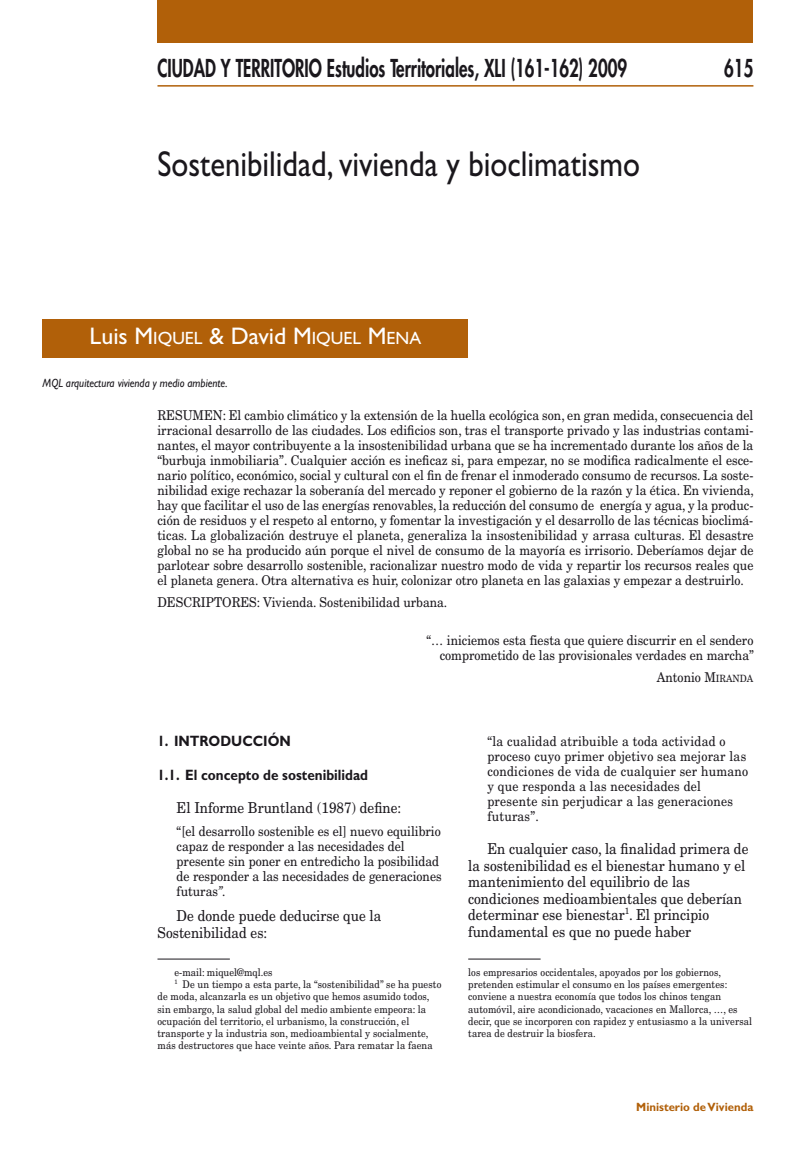
<style>
.page{position:relative;width:796px;height:1149px;background:#fff}
.page>*{position:absolute;margin:0;border:0;box-sizing:border-box;transform-origin:0 0}
.t1{font:36px "Gill Sans";color:#1a171c;scale:.85 1}
.t2{font:800 24px "Futura";color:#1a171c;scale:.7 1}
.t3{font:17.7px "Gill Sans";color:#fff}
.t4{font:15px/16.5px "New Century Schlbk";color:#1a171c;scale:.9 1}
.t5{font:700 15px "Gill Sans";color:#1a171c;scale:.9 1}
.t6{font:13.5px/15px "New Century Schlbk";color:#1a171c;scale:.9 1}
.t7{font:13.5px/15px "New Century Schlbk";letter-spacing:.02em;color:#1a171c;scale:.9 1}
.t8{font:italic 12px "Gill Sans";color:#1a171c;scale:.9 1}
.t9{font:700 12px "Gill Sans";color:#b16009;scale:.95 1}
.t10{font:10.5px/12px "New Century Schlbk";letter-spacing:.01em;color:#1a171c;scale:.9 1}
.s1{font-size:24px}
.s2{font-style:inherit}
.s3{font-size:10.05px}
.s4{font-style:italic}
</style>
<div class="page">
<div style="left:157px;top:0;width:596px;height:43px;background:#b16009"></div>
<hr style="left:157px;top:85px;width:596px;height:2px;background:#b16009">
<div style="left:43px;top:319px;width:425px;height:38px;background:#b16009"></div>
<hr style="left:157px;top:958px;width:73px;height:1px;background:#1a171c">
<hr style="left:468px;top:958px;width:72px;height:1px;background:#1a171c">
<h2 class="t2" style="left:157px;top:52px;width:672px">ciudad y territorio Estudios Territoriales, XLI (161-162) 2009</h2>
<h2 class="t2" style="left:723px;top:52px;width:43px">615</h2>
<h1 class="t1" style="left:157px;top:143px;width:569px">Sostenibilidad, vivienda y bioclimatismo</h1>
<h3 class="t3" style="left:89px;top:327px;width:333px"><span class="s1">Luis</span> <span class="s1">M</span>IQUEL <span class="s1">&amp; David</span> <span class="s1">M</span>IQUEL <span class="s1">M</span>ENA</h3>
<p class="t8" style="left:43px;top:376px;width:207px">MQL arquitectura vivienda y medio ambiente.</p>
<p class="t6" style="left:157px;top:407px;width:664px;text-align:justify">RESUMEN: El cambio climático y la extensión de la huella ecológica son, en gran medida, consecuencia del irracional desarrollo de las ciudades. Los edificios son, tras el transporte privado y las industrias contami&shy;nantes, el mayor contribuyente a la insostenibilidad urbana que se ha incrementado durante los años de la “burbuja inmobiliaria”. Cualquier acción es ineficaz si, para empezar, no se modifica radicalmente el esce&shy;nario político, económico, social y cultural con el fin de frenar el inmoderado consumo de recursos. La soste&shy;nibilidad exige rechazar la soberanía del mercado y reponer el gobierno de la razón y la ética. En vivienda, hay que facilitar el uso de las energías renovables, la reducción del consumo de energía y agua, y la produc&shy;ción de residuos y el respeto al entorno, y fomentar la investigación y el desarrollo de las técnicas bioclimá&shy;ticas. La globalización destruye el planeta, generaliza la insostenibilidad y arrasa culturas. El desastre global no se ha producido aún porque el nivel de consumo de la mayoría es irrisorio. Deberíamos dejar de parlotear sobre desarrollo sostenible, racionalizar nuestro modo de vida y repartir los recursos reales que el planeta genera. Otra alternativa es huir, colonizar otro planeta en las galaxias y empezar a destruirlo.</p>
<p class="t6" style="left:157px;top:594px;width:323px">DESCRIPTORES: Vivienda. Sostenibilidad urbana.</p>
<p class="t6" style="left:426px;top:632px;width:365px;text-align:right">“… iniciemos esta fiesta que quiere discurrir en el sendero comprometido de las provisionales verdades en marcha”</p>
<p class="t6" style="left:656px;top:669px;width:109px">Antonio <span class="s2">M</span><span class="s3">IRANDA</span></p>
<p class="t5" style="left:157px;top:732px;width:150px">1. INTRODUCCIÓN</p>
<p class="t5" style="left:157px;top:765px;width:235px">1.1. El concepto de sostenibilidad</p>
<p class="t4" style="left:176px;top:799px;width:251px">El Informe Bruntland (1987) define:</p>
<p class="t6" style="left:176px;top:823px;width:296px">“[el desarrollo sostenible es el] nuevo equilibrio capaz de responder a las necesidades del presente sin poner en entredicho la posibilidad de responder a las necesidades de generaciones futuras<span class="s4">”.</span></p>
<p class="t4" style="left:157px;top:907px;width:250px;text-indent:19px">De donde puede deducirse que la<br>Sostenibilidad es:</p>
<p class="t10" style="left:174px;top:966px;width:110px">e-mail: miquel@mql.es</p>
<p class="t10" style="left:174px;top:978px;width:298px"><sup>1</sup> De un tiempo a esta parte, la “sostenibilidad” se ha puesto</p>
<p class="t10" style="left:157px;top:990px;width:303px">de moda, alcanzarla es un objetivo que hemos asumido todos,</p>
<p class="t10" style="left:157px;top:1002px;width:300px">sin embargo, la salud global del medio ambiente empeora: la</p>
<p class="t10" style="left:157px;top:1014px;width:281px">ocupación del territorio, el urbanismo, la construcción, el</p>
<p class="t10" style="left:157px;top:1026px;width:302px">transporte y la industria son, medioambiental y socialmente,</p>
<p class="t10" style="left:157px;top:1038px;width:307px">más destructores que hace veinte años. Para rematar la faena</p>
<p class="t7" style="left:487px;top:733px;width:291px">“la cualidad atribuible a toda actividad o proceso cuyo primer objetivo sea mejorar las condiciones de vida de cualquier ser humano y que responda a las necesidades del presente sin perjudicar a las generaciones futuras”.</p>
<p class="t4" style="left:468px;top:840px;width:313px;text-indent:19px">En cualquier caso, la finalidad primera de la sostenibilidad es el bienestar humano y el mantenimiento del equilibrio de las condiciones medioambientales que deberían determinar ese bienestar<sup>1</sup>. El principio fundamental es que no puede haber</p>
<p class="t10" style="left:468px;top:966px;width:317px">los empresarios occidentales, apoyados por los gobiernos, pretenden estimular el consumo en los países emergentes: conviene a nuestra economía que todos los chinos tengan automóvil, aire acondicionado, vacaciones en Mallorca, …, es decir, que se incorporen con rapidez y entusiasmo a la universal tarea de destruir la biosfera.</p>
<p class="t9" style="left:636px;top:1099px;width:125px">Ministerio de Vivienda</p>
</div>
